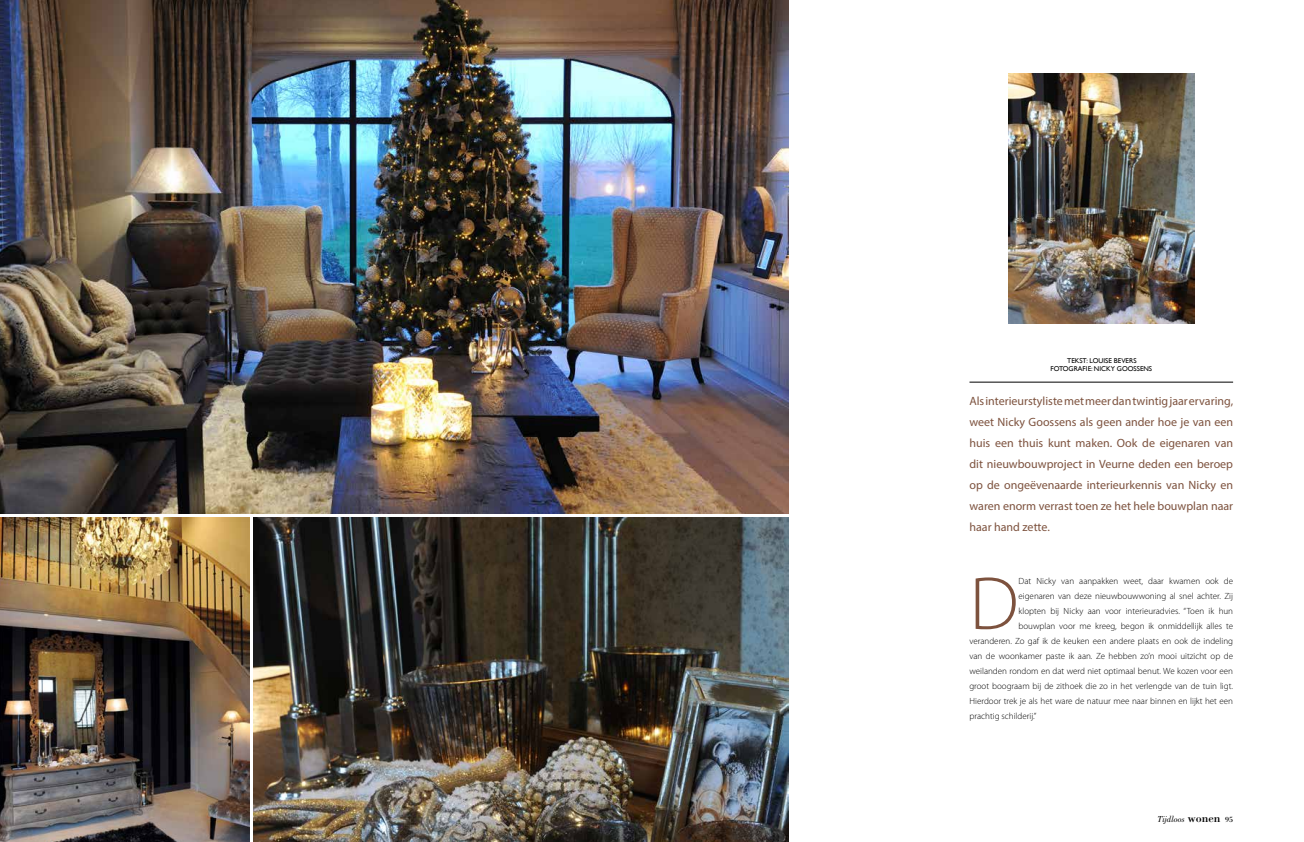
<style>
.page{position:relative;width:1304px;height:842px;background:#fff}
.page>*{position:absolute;margin:0;border:0;box-sizing:border-box;transform-origin:0 0}
.t1{font:300 75.8px "Myriad Pro";color:#7d523e}
.t2{font:12px/21px "Myriad Pro";color:#7d523e;text-align:justify}
.t3{font:300 9px "Myriad Pro";color:#000}
.t4{font:italic 9px "Bodoni Std";color:#000}
.t5{font:7px/8.4px "Gill Sans";color:#000;text-align:center}
.s1{font-style:normal;font-size:12px}
.s2{font-style:normal;font-size:8px}
</style>
<div class="page">
<img style="left:0;top:0;width:788px;height:513px">
<hr style="left:969px;top:382px;width:264px;height:1px;background:#000">
<img style="left:0;top:518px;width:249px;height:324px">
<img style="left:253px;top:518px;width:535px;height:324px">
<img style="left:1008px;top:74px;width:186px;height:250px">
<p class="t5" style="left:1050px;top:356px;width:103px">TEKST: LOUISE BEVERS<br>FOTOGRAFIE: NICKY GOOSSENS</p>
<p class="t2" style="left:969px;top:390px;width:265px">Als interieurstyliste met meer dan twintig jaar ervaring, weet Nicky Goossens als geen ander hoe je van een huis een thuis kunt maken. Ook de eigenaren van dit nieuwbouwproject in Veurne deden een beroep op de ongeëvenaarde interieurkennis van Nicky en waren enorm verrast toen ze het hele bouwplan naar haar hand zette.</p>
<h1 class="t1" style="left:969px;top:558px;width:51px">D</h1>
<p class="t3" style="left:1018px;top:575px;width:216px">Dat Nicky van aanpakken weet, daar kwamen ook de</p>
<p class="t3" style="left:1018px;top:590px;width:216px">eigenaren van deze nieuwbouwwoning al snel achter. Zij</p>
<p class="t3" style="left:1018px;top:605px;width:216px">klopten bij Nicky aan voor interieuradvies. “Toen ik hun</p>
<p class="t3" style="left:1018px;top:620px;width:216px">bouwplan voor me kreeg, begon ik onmiddellijk alles te</p>
<p class="t3" style="left:969px;top:635px;width:265px">veranderen. Zo gaf ik de keuken een andere plaats en ook de indeling</p>
<p class="t3" style="left:969px;top:650px;width:265px">van de woonkamer paste ik aan. Ze hebben zo’n mooi uitzicht op de</p>
<p class="t3" style="left:969px;top:665px;width:265px">weilanden rondom en dat werd niet optimaal benut. We kozen voor een</p>
<p class="t3" style="left:969px;top:680px;width:265px">groot boograam bij de zithoek die zo in het verlengde van de tuin ligt.</p>
<p class="t3" style="left:969px;top:695px;width:265px">Hierdoor trek je als het ware de natuur mee naar binnen en lijkt het een</p>
<p class="t3" style="left:969px;top:710px;width:69px">prachtig schilderij.”</p>
<p class="t4" style="left:1158px;top:814px;width:77px">Tijdloos <span class="s1">wonen</span> <span class="s2">95</span></p>
</div>
